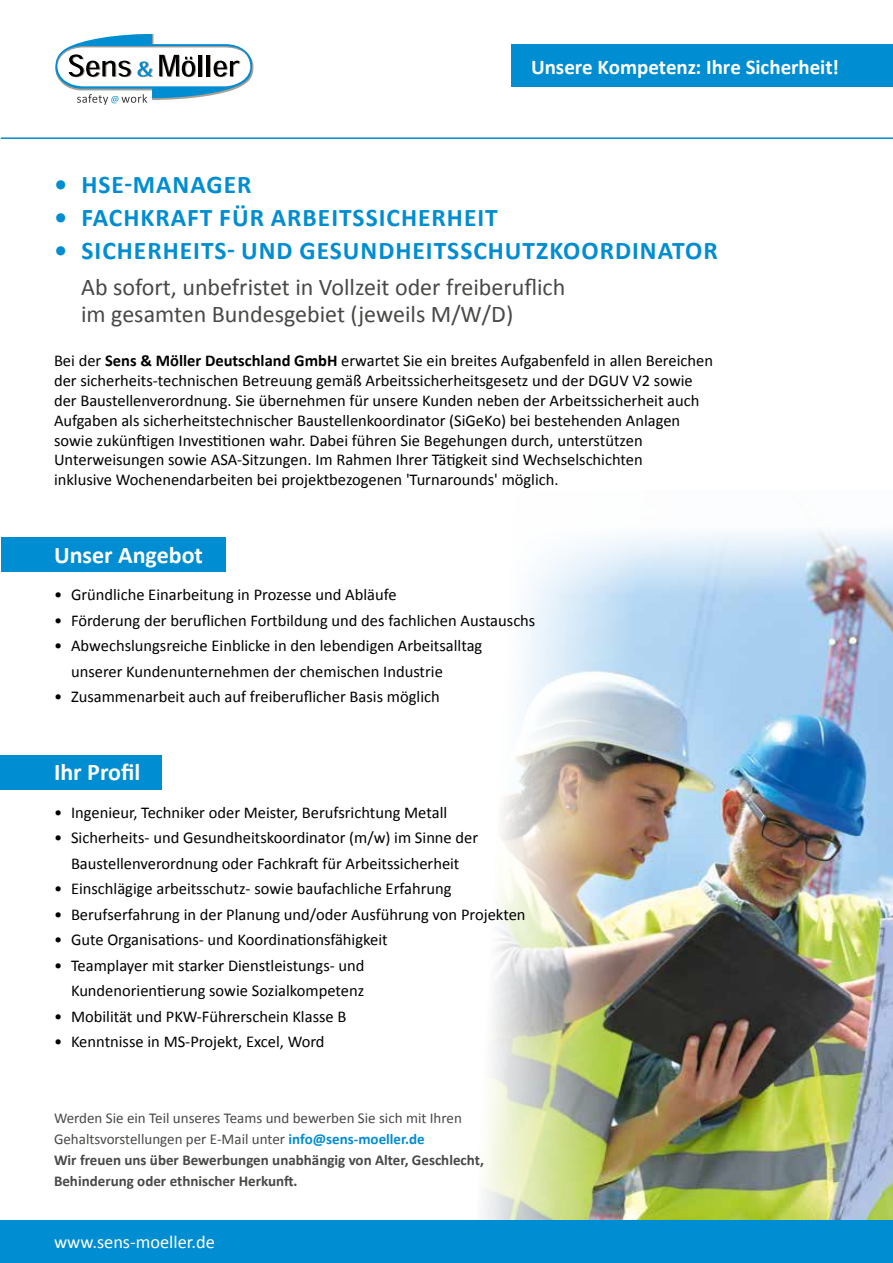
<style>
.page{position:relative;width:893px;height:1263px;background:#fff}
.page>*{position:absolute;margin:0;border:0;box-sizing:border-box;transform-origin:0 0}
.t1{font:700 25.5px "Calibri";letter-spacing:.04em;color:#008dd1}
.t2{font:24px/27px "Calibri";color:#484847}
.t3{font:700 24px "Calibri";color:#fff}
.t4{font:700 21px "Calibri";letter-spacing:-.005em;color:#fff}
.t5{font:18.3px "Calibri";color:#fff}
.t6{font:16.5px/19.8px "Calibri";color:#000}
.t7{font:700 15px/21px "Calibri";color:#484847}
.s1{font-weight:700}
.s2{font-weight:400}
.s3{color:#008dd1}
</style>
<div class="page">
<img style="left:483px;top:676px;width:410px;height:544px">
<svg style="left:523px;top:530px;width:370px;height:146px;background:#c5d9ed"></svg>
<hr style="left:1px;top:137px;width:892px;height:2px;background:#008dd1">
<div style="left:1px;top:538px;width:224px;height:34px;background:#008dd1"></div>
<div style="left:0;top:755px;width:162px;height:34px;background:#008dd1"></div>
<svg style="left:55px;top:34px;width:198px;height:71px"></svg>
<div style="left:511px;top:45px;width:382px;height:42px;background:#008dd1"></div>
<div style="left:0;top:1220px;width:893px;height:43px;background:#008dd1"></div>
<p class="t4" style="left:531px;top:53px;width:309px">Unsere Kompetenz: Ihre Sicherheit!</p>
<h1 class="t1" style="left:54px;top:169px;width:199px">• HSE-MANAGER</h1>
<h1 class="t1" style="left:54px;top:202px;width:445px">• FACHKRAFT FÜR ARBEITSSICHERHEIT</h1>
<h1 class="t1" style="left:54px;top:235px;width:665px">• SICHERHEITS- UND GESUNDHEITSSCHUTZKOORDINATOR</h1>
<h2 class="t2" style="left:81px;top:274px;width:486px">Ab sofort, unbefristet in Vollzeit oder freiberuflich im gesamten Bundesgebiet (jeweils M/W/D)</h2>
<p class="t6" style="left:54px;top:351px;width:660px">Bei der <span class="s1">Sens &amp; Möller Deutschland GmbH</span> erwartet Sie ein breites Aufgabenfeld in allen Bereichen der sicherheits-technischen Betreuung gemäß Arbeitssicherheitsgesetz und der DGUV V2 sowie der Baustellenverordnung. Sie übernehmen für unsere Kunden neben der Arbeitssicherheit auch Aufgaben als sicherheitstechnischer Baustellenkoordinator (SiGeKo) bei bestehenden Anlagen sowie zukünftigen Investitionen wahr. Dabei führen Sie Begehungen durch, unterstützen Unterweisungen sowie ASA-Sitzungen. Im Rahmen Ihrer Tätigkeit sind Wechselschichten<br>inklusive Wochenendarbeiten bei projektbezogenen 'Turnarounds' möglich.</p>
<h2 class="t3" style="left:54px;top:539px;width:150px">Unser Angebot</h2>
<p class="t6" style="left:54px;top:585px;width:344px">• Gründliche Einarbeitung in Prozesse und Abläufe</p>
<p class="t6" style="left:54px;top:610px;width:483px">• Förderung der beruflichen Fortbildung und des fachlichen Austauschs</p>
<p class="t6" style="left:71px;top:633px;width:413px;line-height:25.5px;text-indent:-17px">• Abwechslungsreiche Einblicke in den lebendigen Arbeitsalltag unserer Kundenunternehmen der chemischen Industrie</p>
<p class="t6" style="left:54px;top:687px;width:387px">• Zusammenarbeit auch auf freiberuflicher Basis möglich</p>
<h2 class="t3" style="left:54px;top:757px;width:88px">Ihr Profil</h2>
<p class="t6" style="left:54px;top:802px;width:395px">• Ingenieur, Techniker oder Meister, Berufsrichtung Metall</p>
<p class="t6" style="left:54px;top:825px;width:426px;line-height:25.5px;text-align:center">• Sicherheits- und Gesundheitskoordinator (m/w) im Sinne der<br>Baustellenverordnung oder Fachkraft für Arbeitssicherheit</p>
<p class="t6" style="left:54px;top:879px;width:399px">• Einschlägige arbeitsschutz- sowie baufachliche Erfahrung</p>
<p class="t6" style="left:54px;top:904px;width:473px">• Berufserfahrung in der Planung und/oder Ausführung von Projekten</p>
<p class="t6" style="left:54px;top:930px;width:335px">• Gute Organisations- und Koordinationsfähigkeit</p>
<p class="t6" style="left:54px;top:952px;width:312px;line-height:25.5px;text-align:right">• Teamplayer mit starker Dienstleistungs- und<br>Kundenorientierung sowie Sozialkompetenz</p>
<p class="t6" style="left:54px;top:1006px;width:294px">• Mobilität und PKW-Führerschein Klasse B</p>
<p class="t6" style="left:54px;top:1032px;width:272px">• Kenntnisse in MS-Projekt, Excel, Word</p>
<p class="t7" style="left:54px;top:1107px;width:431px"><span class="s2">Werden Sie ein Teil unseres Teams und bewerben Sie sich mit Ihren Gehaltsvorstellungen per E-Mail unter</span> <span class="s3">info@sens-moeller.de<br></span>Wir freuen uns über Bewerbungen unabhängig von Alter, Geschlecht, Behinderung oder ethnischer Herkunft.</p>
<p class="t5" style="left:54px;top:1230px;width:162px">www.sens-moeller.de</p>
</div>
